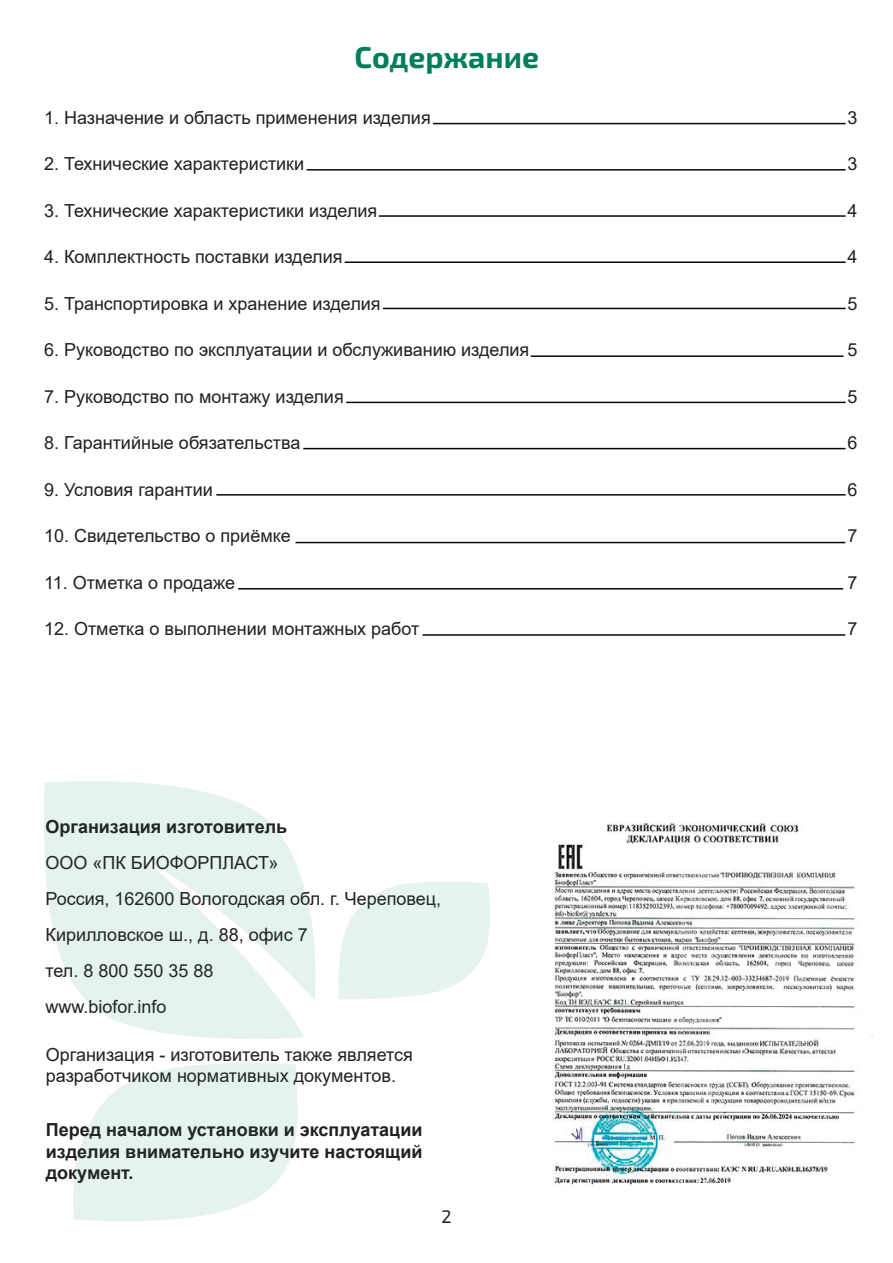
<style>
.page{position:relative;width:893px;height:1263px;background:#fff}
.page>*{position:absolute;margin:0;border:0;box-sizing:border-box;transform-origin:0 0}
.t1{font:700 30.15px "Exo 2.0";color:#007e59}
.t2{font:18px/36px "Arial";color:#231f20}
.t3{font:700 18px/21.6px "Arial";color:#231f20;text-align:justify}
.t4{font:18px "Exo 2.0";color:#231f20}
</style>
<div class="page">
<hr style="left:433px;top:123px;width:413px;height:1px;background:#07090e">
<hr style="left:307px;top:169px;width:539px;height:2px;background:#07090e">
<hr style="left:379px;top:215px;width:467px;height:2px;background:#07090e">
<hr style="left:345px;top:261px;width:501px;height:2px;background:#07090e">
<hr style="left:383px;top:308px;width:463px;height:1px;background:#07090e">
<hr style="left:531px;top:355px;width:312px;height:2px;background:#07090e">
<hr style="left:346px;top:402px;width:500px;height:1px;background:#07090e">
<hr style="left:303px;top:448px;width:543px;height:1px;background:#07090e">
<hr style="left:216px;top:494px;width:630px;height:2px;background:#07090e">
<hr style="left:296px;top:542px;width:549px;height:1px;background:#07090e">
<hr style="left:423px;top:634px;width:422px;height:2px;background:#07090e">
<hr style="left:238px;top:588px;width:605px;height:1px;background:#07090e">
<svg style="left:44px;top:781px;width:271px;height:258px"></svg>
<svg style="left:338px;top:882px;width:152px;height:117px"></svg>
<svg style="left:73px;top:1063px;width:225px;height:158px"></svg>
<img style="left:552px;top:821px;width:320px;height:366px">
<h1 class="t1" style="left:354px;top:39px;width:186px">Содержание</h1>
<p class="t2" style="left:44px;top:99px;width:388px">1. Назначение и область применения изделия</p>
<p class="t2" style="left:44px;top:146px;width:262px">2. Технические характеристики</p>
<p class="t2" style="left:44px;top:192px;width:335px">3. Технические характеристики изделия</p>
<p class="t2" style="left:44px;top:239px;width:300px">4. Комплектность поставки изделия</p>
<p class="t2" style="left:44px;top:285px;width:338px">5. Транспортировка и хранение изделия</p>
<p class="t2" style="left:44px;top:332px;width:487px">6. Руководство по эксплуатации и обслуживанию изделия</p>
<p class="t2" style="left:44px;top:378px;width:301px">7. Руководство по монтажу изделия</p>
<p class="t2" style="left:44px;top:425px;width:258px">8. Гарантийные обязательства</p>
<p class="t2" style="left:44px;top:471px;width:170px">9. Условия гарантии</p>
<p class="t2" style="left:44px;top:518px;width:248px">10. Свидетельство о приёмке</p>
<p class="t2" style="left:44px;top:564px;width:193px">11. Отметка о продаже</p>
<p class="t2" style="left:44px;top:611px;width:377px">12. Отметка о выполнении монтажных работ</p>
<p class="t3" style="left:46px;top:816px;width:243px">Организация изготовитель</p>
<p class="t2" style="left:46px;top:845px;width:397px">ООО «ПК БИОФОРПЛАСТ»<br>Россия, 162600 Вологодская обл. г. Череповец,<br>Кирилловское ш., д. 88, офис 7<br>тел. 8 800 550 35 88<br>www.biofor.info</p>
<p class="t2" style="left:46px;top:1043px;width:368px;line-height:21.6px">Организация - изготовитель также является разработчиком нормативных документов.</p>
<p class="t3" style="left:46px;top:1119px;width:378px">Перед началом установки и эксплуатации изделия внимательно изучите настоящий документ.</p>
<p class="t4" style="left:441px;top:1206px;width:12px">2</p>
<p class="t2" style="left:847px;top:99px;width:12px">3</p>
<p class="t2" style="left:847px;top:146px;width:12px">3</p>
<p class="t2" style="left:847px;top:192px;width:12px">4</p>
<p class="t2" style="left:847px;top:239px;width:12px">4</p>
<p class="t2" style="left:847px;top:285px;width:12px">5</p>
<p class="t2" style="left:847px;top:332px;width:12px">5</p>
<p class="t2" style="left:847px;top:378px;width:12px">5</p>
<p class="t2" style="left:847px;top:425px;width:12px">6</p>
<p class="t2" style="left:847px;top:471px;width:12px">6</p>
<p class="t2" style="left:847px;top:518px;width:12px">7</p>
<p class="t2" style="left:847px;top:564px;width:12px">7</p>
<p class="t2" style="left:847px;top:611px;width:12px">7</p>
</div>
